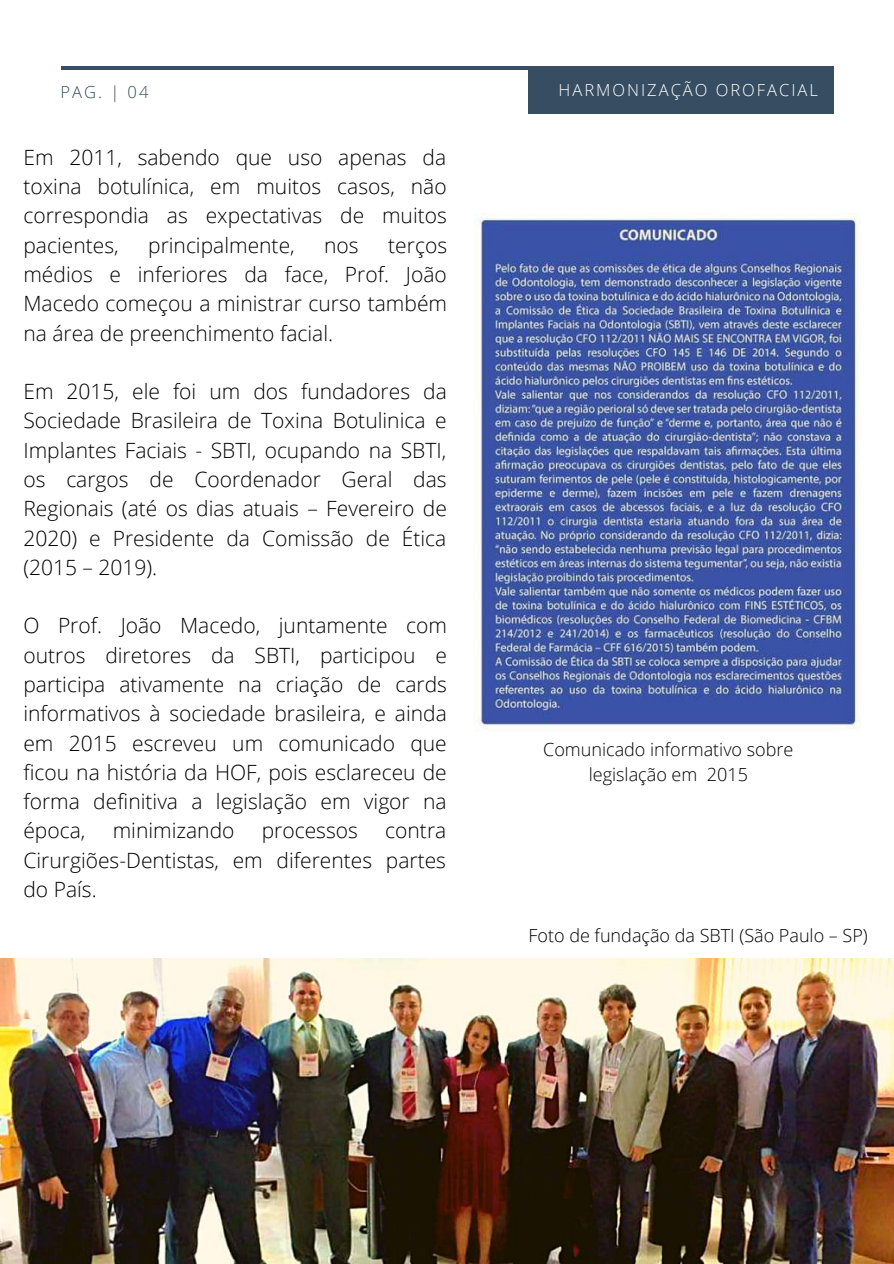
<style>
.page{position:relative;width:894px;height:1264px;background:#fff}
.page>*{position:absolute;margin:0;border:0;box-sizing:border-box;transform-origin:0 0}
.t1{font:300 21px/29.2px "Open Sans";color:#000;text-align:justify}
.t2{font:300 18px/24.8px "Open Sans";color:#000;text-align:center}
.t3{font:300 16.5px "Open Sans";letter-spacing:.12em;color:#fff}
.t4{font:300 16.5px "Open Sans";color:#364d62}
</style>
<div class="page">
<hr style="left:61px;top:66px;width:771px;height:4px;background:#364d62">
<div style="left:528px;top:66px;width:305px;height:48px;background:#364d62"></div>
<img style="left:0;top:958px;width:893px;height:305px">
<img style="left:474px;top:213px;width:385px;height:518px">
<p class="t4" style="left:61px;top:80px;width:89px">PAG. | 04</p>
<p class="t3" style="left:558px;top:79px;width:261px">HARMONIZAÇÃO OROFACIAL</p>
<p class="t1" style="left:23px;top:142px;width:425px">Em 2011, sabendo que uso apenas da toxina botulínica, em muitos casos, não correspondia as expectativas de muitos pacientes,</p>
<p class="t1" style="left:148px;top:230px;width:148px">principalmente,</p>
<p class="t1" style="left:324px;top:230px;width:36px">nos</p>
<p class="t1" style="left:23px;top:230px;width:425px;text-indent:365px">terços médios e inferiores da face, Prof. João Macedo começou a ministrar curso também na área de preenchimento facial.</p>
<p class="t1" style="left:23px;top:376px;width:425px">Em 2015, ele foi um dos fundadores da Sociedade Brasileira de Toxina Botulinica e Implantes Faciais - SBTI, ocupando na SBTI, os cargos de Coordenador Geral das Regionais (até os dias atuais – Fevereiro de 2020) e Presidente da Comissão de Ética (2015 – 2019).</p>
<p class="t1" style="left:23px;top:610px;width:425px">O Prof. João Macedo, juntamente com outros diretores da SBTI, participou e participa ativamente na criação de cards informativos à sociedade brasileira, e ainda em 2015 escreveu um comunicado que ficou na história da HOF, pois esclareceu de forma definitiva a legislação em vigor na época,</p>
<p class="t1" style="left:113px;top:815px;width:123px">minimizando</p>
<p class="t1" style="left:262px;top:815px;width:98px">processos</p>
<p class="t1" style="left:23px;top:815px;width:424px;text-indent:362px">contra Cirurgiões-Dentistas, em diferentes partes do País.</p>
<p class="t2" style="left:543px;top:736px;width:252px">Comunicado informativo sobre legislação em 2015</p>
<p class="t2" style="left:528px;top:922px;width:341px">Foto de fundação da SBTI (São Paulo – SP)</p>
</div>
